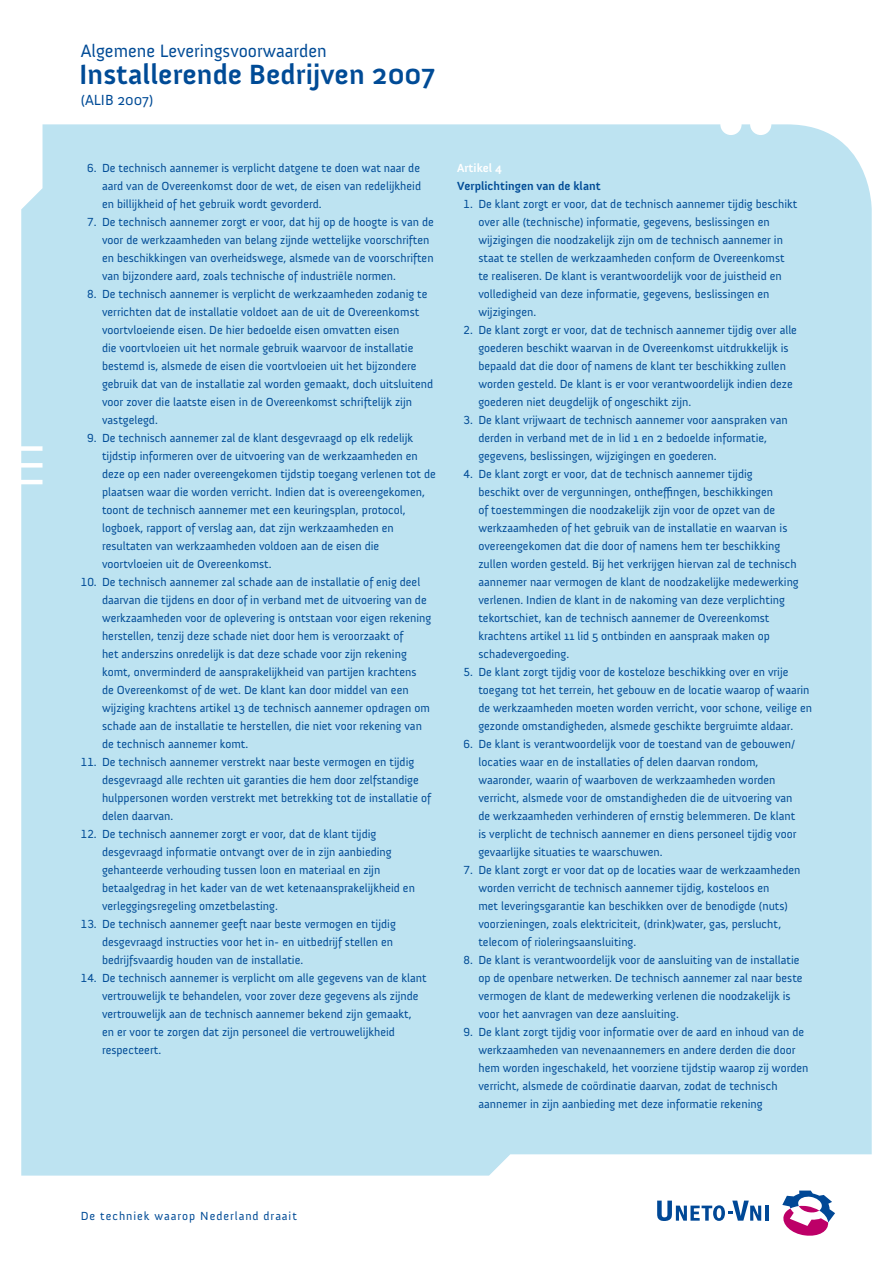
<style>
.page{position:relative;width:893px;height:1263px;background:#fff}
.page>*{position:absolute;margin:0;border:0;box-sizing:border-box;transform-origin:0 0}
.t1{font:700 28.5px "Anivers";color:#004b96}
.t2{font:18.3px "Anivers";color:#004b96}
.t3{font:15px "Anivers";color:#004b96}
.t4{font:12px/18px "Anivers";color:#004b96}
.t5{font:12px "Anivers";letter-spacing:.08em;color:#004b96}
.t6{font:700 12px "Anivers";color:#004b96}
.t7{font:700 12px "Anivers";color:#fff}
</style>
<div class="page">
<div style="left:21px;top:124px;width:851px;height:1051px;background:#bde3f1"></div>
<hr style="left:765px;top:1205px;width:3px;height:16px;background:#004896">
<svg style="left:782px;top:1190px;width:53px;height:46px"></svg>
<svg style="left:657px;top:1200px;width:104px;height:21px"></svg>
<h2 class="t2" style="left:81px;top:41px;width:247px">Algemene Leveringsvoorwaarden</h2>
<h1 class="t1" style="left:79px;top:58px;width:358px">Installerende Bedrijven 2007</h1>
<p class="t3" style="left:81px;top:91px;width:74px">(ALIB 2007)</p>
<p class="t4" style="left:102px;top:159px;width:321px;text-align:justify;text-indent:-15px">6. De technisch aannemer is verplicht datgene te doen wat naar de aard van de Overeenkomst door de wet, de eisen van redelijkheid en billijkheid of het gebruik wordt gevorderd.</p>
<p class="t4" style="left:102px;top:213px;width:333px;text-indent:-15px">7. De technisch aannemer zorgt er voor, dat hij op de hoogte is van de voor de werkzaamheden van belang zijnde wettelijke voorschriften en beschikkingen van overheidswege, alsmede van de voorschriften van bijzondere aard, zoals technische of industriële normen.</p>
<p class="t4" style="left:102px;top:285px;width:333px;text-indent:-15px">8. De technisch aannemer is verplicht de werkzaamheden zodanig te verrichten dat de installatie voldoet aan de uit de Overeenkomst voortvloeiende eisen. De hier bedoelde eisen omvatten eisen<br>die voortvloeien uit het normale gebruik waarvoor de installatie bestemd is, alsmede de eisen die voortvloeien uit het bijzondere gebruik dat van de installatie zal worden gemaakt, doch uitsluitend voor zover die laatste eisen in de Overeenkomst schriftelijk zijn vastgelegd.</p>
<p class="t4" style="left:102px;top:429px;width:335px;text-indent:-15px">9. De technisch aannemer zal de klant desgevraagd op elk redelijk tijdstip informeren over de uitvoering van de werkzaamheden en deze op een nader overeengekomen tijdstip toegang verlenen tot de plaatsen waar die worden verricht. Indien dat is overeengekomen, toont de technisch aannemer met een keuringsplan, protocol, logboek, rapport of verslag aan, dat zijn werkzaamheden en resultaten van werkzaamheden voldoen aan de eisen die voortvloeien uit de Overeenkomst.</p>
<p class="t4" style="left:102px;top:573px;width:331px;text-indent:-21px">10. De technisch aannemer zal schade aan de installatie of enig deel daarvan die tijdens en door of in verband met de uitvoering van de werkzaamheden voor de oplevering is ontstaan voor eigen rekening herstellen, tenzij deze schade niet door hem is veroorzaakt of<br>het anderszins onredelijk is dat deze schade voor zijn rekening komt, onverminderd de aansprakelijkheid van partijen krachtens<br>de Overeenkomst of de wet. De klant kan door middel van een wijziging krachtens artikel 13 de technisch aannemer opdragen om schade aan de installatie te herstellen, die niet voor rekening van de technisch aannemer komt.</p>
<p class="t4" style="left:102px;top:753px;width:330px;text-indent:-21px">11. De technisch aannemer verstrekt naar beste vermogen en tijdig desgevraagd alle rechten uit garanties die hem door zelfstandige hulppersonen worden verstrekt met betrekking tot de installatie of delen daarvan.</p>
<p class="t4" style="left:102px;top:825px;width:314px;text-indent:-21px">12. De technisch aannemer zorgt er voor, dat de klant tijdig desgevraagd informatie ontvangt over de in zijn aanbieding gehanteerde verhouding tussen loon en materiaal en zijn betaalgedrag in het kader van de wet ketenaansprakelijkheid en verleggingsregeling omzetbelasting.</p>
<p class="t4" style="left:102px;top:915px;width:295px;text-indent:-21px">13. De technisch aannemer geeft naar beste vermogen en tijdig desgevraagd instructies voor het in- en uitbedrijf stellen en bedrijfsvaardig houden van de installatie.</p>
<p class="t4" style="left:102px;top:969px;width:326px;text-indent:-21px">14. De technisch aannemer is verplicht om alle gegevens van de klant vertrouwelijk te behandelen, voor zover deze gegevens als zijnde vertrouwelijk aan de technisch aannemer bekend zijn gemaakt, en er voor te zorgen dat zijn personeel die vertrouwelijkheid respecteert.</p>
<p class="t7" style="left:457px;top:161px;width:46px">Artikel 4</p>
<p class="t6" style="left:457px;top:179px;width:145px">Verplichtingen van de klant</p>
<p class="t4" style="left:478px;top:195px;width:321px;text-indent:-15px">1. De klant zorgt er voor, dat de technisch aannemer tijdig beschikt over alle (technische) informatie, gegevens, beslissingen en wijzigingen die noodzakelijk zijn om de technisch aannemer in staat te stellen de werkzaamheden conform de Overeenkomst te realiseren. De klant is verantwoordelijk voor de juistheid en volledigheid van deze informatie, gegevens, beslissingen en wijzigingen.</p>
<p class="t4" style="left:478px;top:321px;width:320px;text-indent:-15px">2. De klant zorgt er voor, dat de technisch aannemer tijdig over alle goederen beschikt waarvan in de Overeenkomst uitdrukkelijk is bepaald dat die door of namens de klant ter beschikking zullen worden gesteld. De klant is er voor verantwoordelijk indien deze goederen niet deugdelijk of ongeschikt zijn.</p>
<p class="t4" style="left:478px;top:411px;width:311px;text-indent:-15px">3. De klant vrijwaart de technisch aannemer voor aanspraken van derden in verband met de in lid 1 en 2 bedoelde informatie, gegevens, beslissingen, wijzigingen en goederen.</p>
<p class="t4" style="left:478px;top:465px;width:322px;text-indent:-15px">4. De klant zorgt er voor, dat de technisch aannemer tijdig<br>beschikt over de vergunningen, ontheffingen, beschikkingen<br>of toestemmingen die noodzakelijk zijn voor de opzet van de werkzaamheden of het gebruik van de installatie en waarvan is overeengekomen dat die door of namens hem ter beschikking zullen worden gesteld. Bij het verkrijgen hiervan zal de technisch aannemer naar vermogen de klant de noodzakelijke medewerking verlenen. Indien de klant in de nakoming van deze verplichting tekortschiet, kan de technisch aannemer de Overeenkomst krachtens artikel 11 lid 5 ontbinden en aanspraak maken op schadevergoeding.</p>
<p class="t4" style="left:478px;top:663px;width:335px;text-indent:-15px">5. De klant zorgt tijdig voor de kosteloze beschikking over en vrije toegang tot het terrein, het gebouw en de locatie waarop of waarin de werkzaamheden moeten worden verricht, voor schone, veilige en gezonde omstandigheden, alsmede geschikte bergruimte aldaar.</p>
<p class="t4" style="left:478px;top:735px;width:320px;text-indent:-15px">6. De klant is verantwoordelijk voor de toestand van de gebouwen/ locaties waar en de installaties of delen daarvan rondom, waaronder, waarin of waarboven de werkzaamheden worden verricht, alsmede voor de omstandigheden die de uitvoering van de werkzaamheden verhinderen of ernstig belemmeren. De klant is verplicht de technisch aannemer en diens personeel tijdig voor gevaarlijke situaties te waarschuwen.</p>
<p class="t4" style="left:478px;top:861px;width:324px;text-indent:-15px">7. De klant zorgt er voor dat op de locaties waar de werkzaamheden worden verricht de technisch aannemer tijdig, kosteloos en<br>met leveringsgarantie kan beschikken over de benodigde (nuts) voorzieningen, zoals elektriciteit, (drink)water, gas, perslucht, telecom of rioleringsaansluiting.</p>
<p class="t4" style="left:478px;top:951px;width:326px;text-indent:-15px">8. De klant is verantwoordelijk voor de aansluiting van de installatie op de openbare netwerken. De technisch aannemer zal naar beste vermogen de klant de medewerking verlenen die noodzakelijk is voor het aanvragen van deze aansluiting.</p>
<p class="t4" style="left:478px;top:1023px;width:332px;text-indent:-15px">9. De klant zorgt tijdig voor informatie over de aard en inhoud van de werkzaamheden van nevenaannemers en andere derden die door hem worden ingeschakeld, het voorziene tijdstip waarop zij worden verricht, alsmede de coördinatie daarvan, zodat de technisch aannemer in zijn aanbieding met deze informatie rekening</p>
<p class="t5" style="left:81px;top:1210px;width:218px">De techniek waarop Nederland draait</p>
</div>
